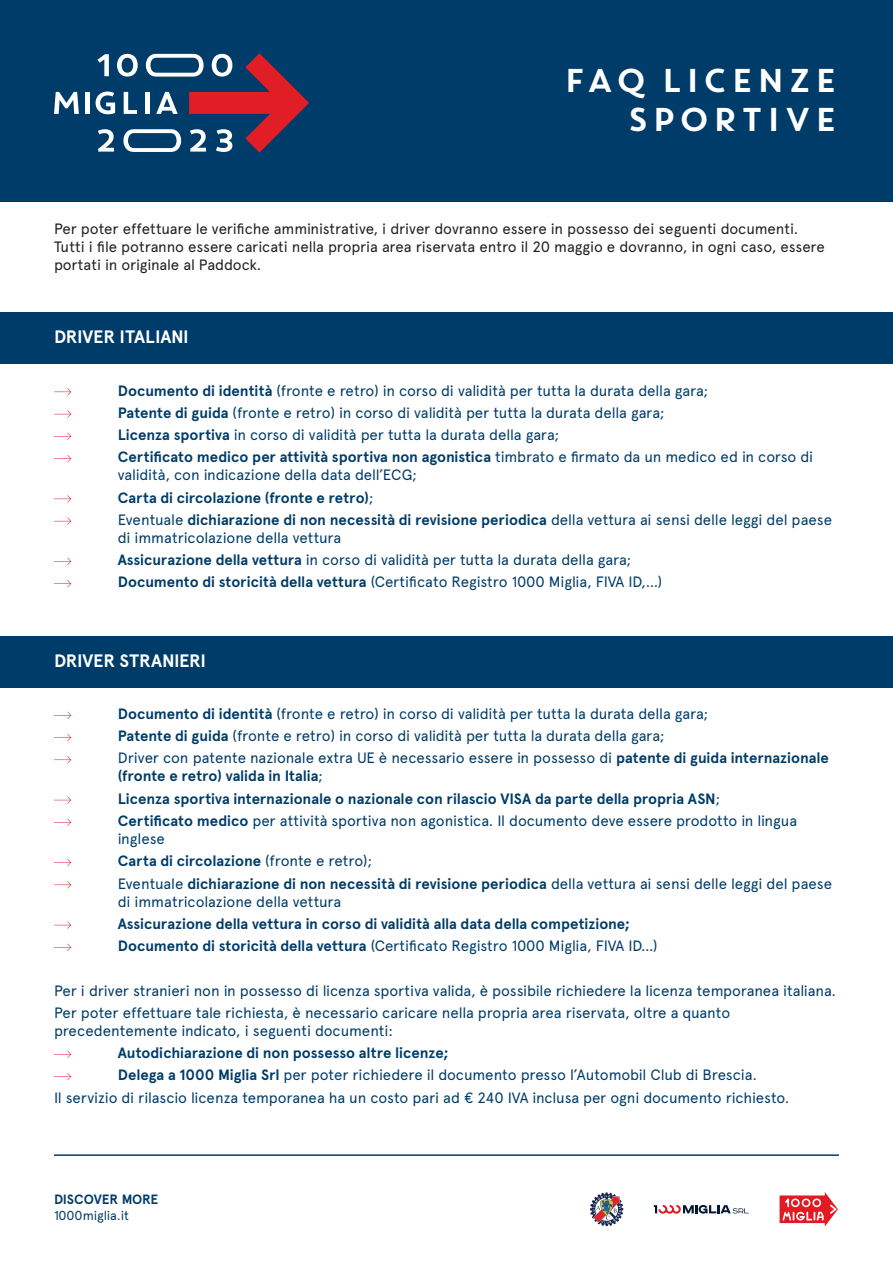
<style>
.page{position:relative;width:893px;height:1263px;background:#fff}
.page>*{position:absolute;margin:0;border:0;box-sizing:border-box;transform-origin:0 0}
.t1{font:33px/39.6px "Core Circus";color:#fff;text-align:right}
.t2{font:700 18px "Apercu Pro";letter-spacing:-.015em;color:#fff}
.t3{font:15px/18px "Apercu Pro";letter-spacing:-.01em;color:#003c69}
.t4{font:700 15px "Apercu Pro";color:#003c69}
.t5{font:15px/18px "Apercu Pro";letter-spacing:-.01em;color:#231f20}
.t6{font:700 13.5px "Apercu Pro";letter-spacing:-.015em;color:#003c69}
.t7{font:12.9px "Apercu Pro";letter-spacing:-.005em;color:#003c69}
.s1{font-weight:700}
.s2{font-weight:400}
</style>
<div class="page">
<div style="left:0;top:0;width:893px;height:202px;background:#003c69"></div>
<hr style="left:54px;top:1154px;width:785px;height:2px;background:#003c69">
<svg style="left:779px;top:1192px;width:59px;height:35px"></svg>
<svg style="left:590px;top:1192px;width:34px;height:34px"></svg>
<svg style="left:654px;top:1205px;width:95px;height:9px"></svg>
<svg style="left:54px;top:92px;width:25px;height:22px"></svg>
<div style="left:85px;top:92px;width:5px;height:22px;background:#fff"></div>
<svg style="left:96px;top:53px;width:213px;height:100px"></svg>
<div style="left:0;top:313px;width:893px;height:51px;background:#003c69"></div>
<div style="left:0;top:636px;width:893px;height:51px;background:#003c69"></div>
<svg style="left:54px;top:712px;width:17px;height:7px"></svg>
<svg style="left:54px;top:734px;width:17px;height:7px"></svg>
<svg style="left:54px;top:756px;width:17px;height:7px"></svg>
<svg style="left:54px;top:796px;width:17px;height:8px"></svg>
<svg style="left:54px;top:819px;width:17px;height:7px"></svg>
<svg style="left:54px;top:859px;width:17px;height:7px"></svg>
<svg style="left:54px;top:881px;width:17px;height:7px"></svg>
<svg style="left:54px;top:921px;width:17px;height:8px"></svg>
<svg style="left:54px;top:944px;width:17px;height:7px"></svg>
<svg style="left:54px;top:1051px;width:17px;height:7px"></svg>
<svg style="left:54px;top:1073px;width:17px;height:7px"></svg>
<svg style="left:54px;top:388px;width:17px;height:7px"></svg>
<svg style="left:54px;top:410px;width:17px;height:8px"></svg>
<svg style="left:54px;top:433px;width:17px;height:7px"></svg>
<svg style="left:54px;top:455px;width:17px;height:7px"></svg>
<svg style="left:54px;top:495px;width:17px;height:7px"></svg>
<svg style="left:54px;top:517px;width:17px;height:8px"></svg>
<svg style="left:54px;top:558px;width:17px;height:7px"></svg>
<svg style="left:54px;top:580px;width:17px;height:7px"></svg>
<p class="t1" style="left:562px;top:59px;width:278px">FAQ LICENZE<br>SPORTIVE</p>
<p class="t5" style="left:54px;top:219px;width:746px">Per poter effettuare le verifiche amministrative, i driver dovranno essere in possesso dei seguenti documenti.</p>
<p class="t5" style="left:54px;top:237px;width:772px">Tutti i file potranno essere caricati nella propria area riservata entro il 20 maggio e dovranno, in ogni caso, essere portati in originale al Paddock.</p>
<p class="t2" style="left:54px;top:324px;width:136px">DRIVER ITALIANI</p>
<p class="t3" style="left:118px;top:380px;width:592px"><span class="s1">Documento di identità</span> (fronte e retro) in corso di validità per tutta la durata della gara;</p>
<p class="t3" style="left:118px;top:402px;width:548px"><span class="s1">Patente di guida</span> (fronte e retro) in corso di validità per tutta la durata della gara;</p>
<p class="t3" style="left:118px;top:425px;width:443px"><span class="s1">Licenza sportiva</span> in corso di validità per tutta la durata della gara;</p>
<p class="t3" style="left:118px;top:447px;width:697px"><span class="s1">Certificato medico per attività sportiva non agonistica</span> timbrato e firmato da un medico ed in corso di validità, con indicazione della data dell’ECG;</p>
<p class="t4" style="left:118px;top:486px;width:257px">Carta di circolazione (fronte e retro)<span class="s2">;</span></p>
<p class="t3" style="left:118px;top:509px;width:716px">Eventuale <span class="s1">dichiarazione di non necessità di revisione periodica</span> della vettura ai sensi delle leggi del paese di immatricolazione della vettura</p>
<p class="t3" style="left:118px;top:550px;width:515px"><span class="s1">Assicurazione della vettura</span> in corso di validità per tutta la durata della gara;</p>
<p class="t3" style="left:118px;top:572px;width:546px"><span class="s1">Documento di storicità della vettura</span> (Certificato Registro 1000 Miglia, FIVA ID,…)</p>
<p class="t2" style="left:54px;top:647px;width:153px">DRIVER STRANIERI</p>
<p class="t3" style="left:118px;top:704px;width:592px"><span class="s1">Documento di identità</span> (fronte e retro) in corso di validità per tutta la durata della gara;</p>
<p class="t3" style="left:118px;top:726px;width:548px"><span class="s1">Patente di guida</span> (fronte e retro) in corso di validità per tutta la durata della gara;</p>
<p class="t3" style="left:118px;top:748px;width:713px">Driver con patente nazionale extra UE è necessario essere in possesso di <span class="s1">patente di guida internazionale (fronte e retro) valida in Italia</span>;</p>
<p class="t4" style="left:118px;top:787px;width:604px">Licenza sportiva internazionale o nazionale con rilascio VISA da parte della propria ASN<span class="s2">;</span></p>
<p class="t3" style="left:118px;top:811px;width:681px"><span class="s1">Certificato medico</span> per attività sportiva non agonistica. Il documento deve essere prodotto in lingua inglese</p>
<p class="t4" style="left:118px;top:850px;width:256px">Carta di circolazione <span class="s2">(fronte e retro);</span></p>
<p class="t3" style="left:118px;top:873px;width:716px">Eventuale <span class="s1">dichiarazione di non necessità di revisione periodica</span> della vettura ai sensi delle leggi del paese di immatricolazione della vettura</p>
<p class="t4" style="left:118px;top:912px;width:514px">Assicurazione della vettura in corso di validità alla data della competizione;</p>
<p class="t3" style="left:118px;top:936px;width:541px"><span class="s1">Documento di storicità della vettura</span> (Certificato Registro 1000 Miglia, FIVA ID…)</p>
<p class="t3" style="left:54px;top:980px;width:784px">Per i driver stranieri non in possesso di licenza sportiva valida, è possibile richiedere la licenza temporanea italiana.</p>
<p class="t3" style="left:54px;top:1002px;width:678px">Per poter effettuare tale richiesta, è necessario caricare nella propria area riservata, oltre a quanto precedentemente indicato, i seguenti documenti:</p>
<p class="t4" style="left:118px;top:1041px;width:333px">Autodichiarazione di non possesso altre licenze;</p>
<p class="t3" style="left:118px;top:1065px;width:641px"><span class="s1">Delega a 1000 Miglia Srl</span> per poter richiedere il documento presso l’Automobil Club di Brescia.</p>
<p class="t3" style="left:54px;top:1087px;width:737px">Il servizio di rilascio licenza temporanea ha un costo pari ad € 240 IVA inclusa per ogni documento richiesto.</p>
<p class="t6" style="left:54px;top:1189px;width:106px">DISCOVER MORE</p>
<p class="t7" style="left:54px;top:1206px;width:77px">1000miglia.it</p>
</div>
